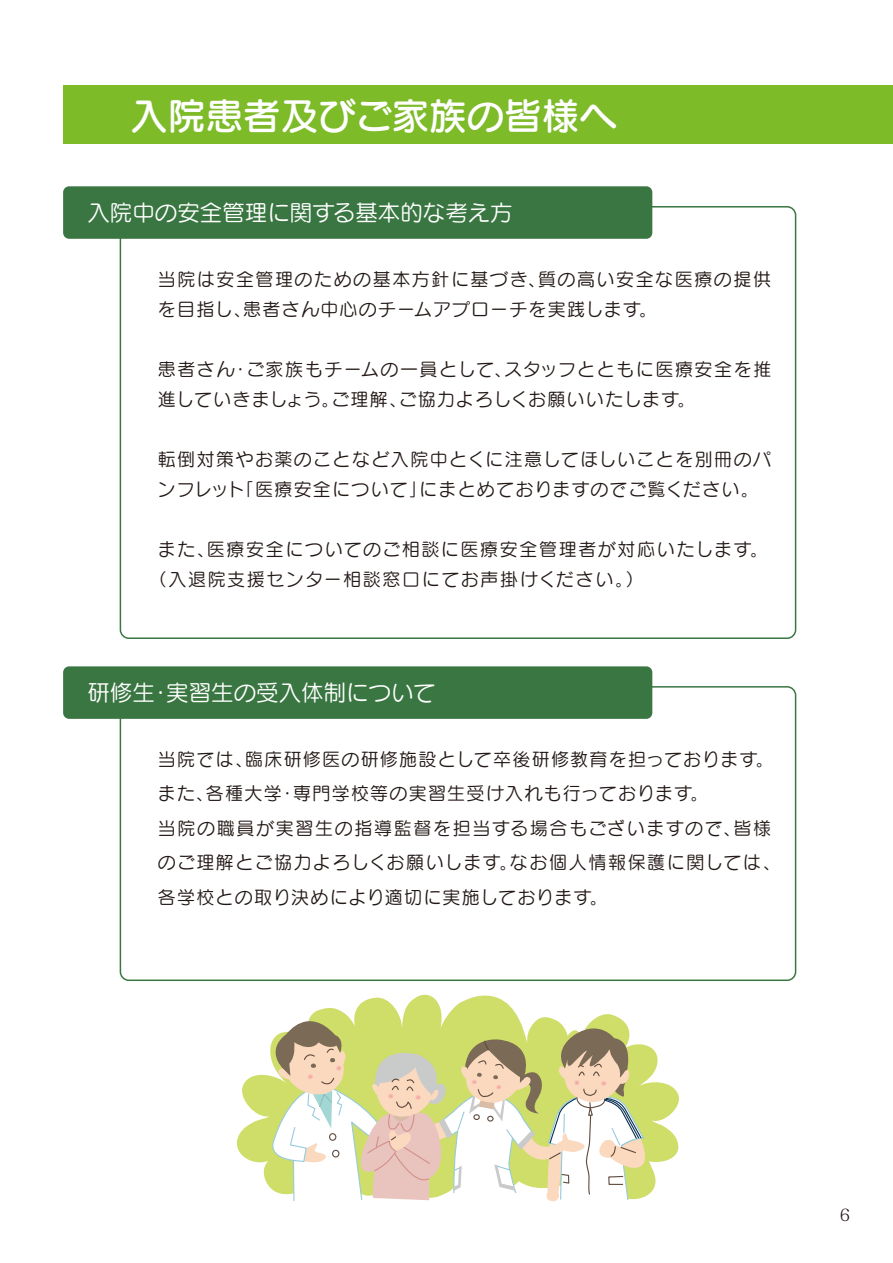
<style>
.page{position:relative;width:893px;height:1263px;background:#fff}
.page>*{position:absolute;margin:0;border:0;box-sizing:border-box;transform-origin:0 0}
.t1{font:37.5px "Seurat Pro DB";color:#fff}
.t2{font:22.5px "Seurat Pro M";color:#fff}
.t3{font:18px/34.5px "Seurat Pro M";letter-spacing:.07em;color:#221815}
.t4{font:18px/30px "Seurat Pro M";letter-spacing:.09em;color:#221815}
.t5{font:16.5px "Matisse Pro M";color:#221815}
</style>
<div class="page">
<div style="left:64px;top:85px;width:829px;height:59px;background:#7dbb28"></div>
<div style="left:63px;top:186px;width:589px;height:53px;background:#3a7641;border-radius:6px"></div>
<div style="left:63px;top:666px;width:589px;height:53px;background:#3a7641;border-radius:6px"></div>
<svg style="left:229px;top:979px;width:456px;height:206px"></svg>
<svg style="left:265px;top:1005px;width:390px;height:197px"></svg>
<h1 class="t1" style="left:131px;top:91px;width:487px">入院患者及びご家族の皆様へ</h1>
<p class="t2" style="left:87px;top:198px;width:427px">入院中の安全管理に関する基本的な考え方</p>
<p class="t3" style="left:158px;top:263px;width:615px;line-height:30px">当院は安全管理のための基本方針に基づき、質の高い安全な医療の提供を目指し、患者さん中心のチームアプローチを実践します。</p>
<p class="t3" style="left:158px;top:353px;width:615px;line-height:30px">患者さん・ご家族もチームの一員として、スタッフとともに医療安全を推進していきましょう。ご理解、ご協力よろしくお願いいたします。</p>
<p class="t3" style="left:158px;top:443px;width:615px;line-height:30px">転倒対策やお薬のことなど入院中とくに注意してほしいことを別冊のパンフレット「医療安全について」にまとめておりますのでご覧ください。</p>
<p class="t4" style="left:149px;top:533px;width:621px;text-indent:9px">また、医療安全についてのご相談に医療安全管理者が対応いたします。（入退院支援センター相談窓口にてお声掛けください。）</p>
<p class="t2" style="left:87px;top:678px;width:350px">研修生・実習生の受入体制について</p>
<p class="t3" style="left:158px;top:741px;width:624px">当院では、臨床研修医の研修施設として卒後研修教育を担っております。また、各種大学・専門学校等の実習生受け入れも行っております。<br>当院の職員が実習生の指導監督を担当する場合もございますので、皆様のご理解とご協力よろしくお願いします。なお個人情報保護に関しては、各学校との取り決めにより適切に実施しております。</p>
<p class="t5" style="left:840px;top:1204px;width:12px">6</p>
</div>
